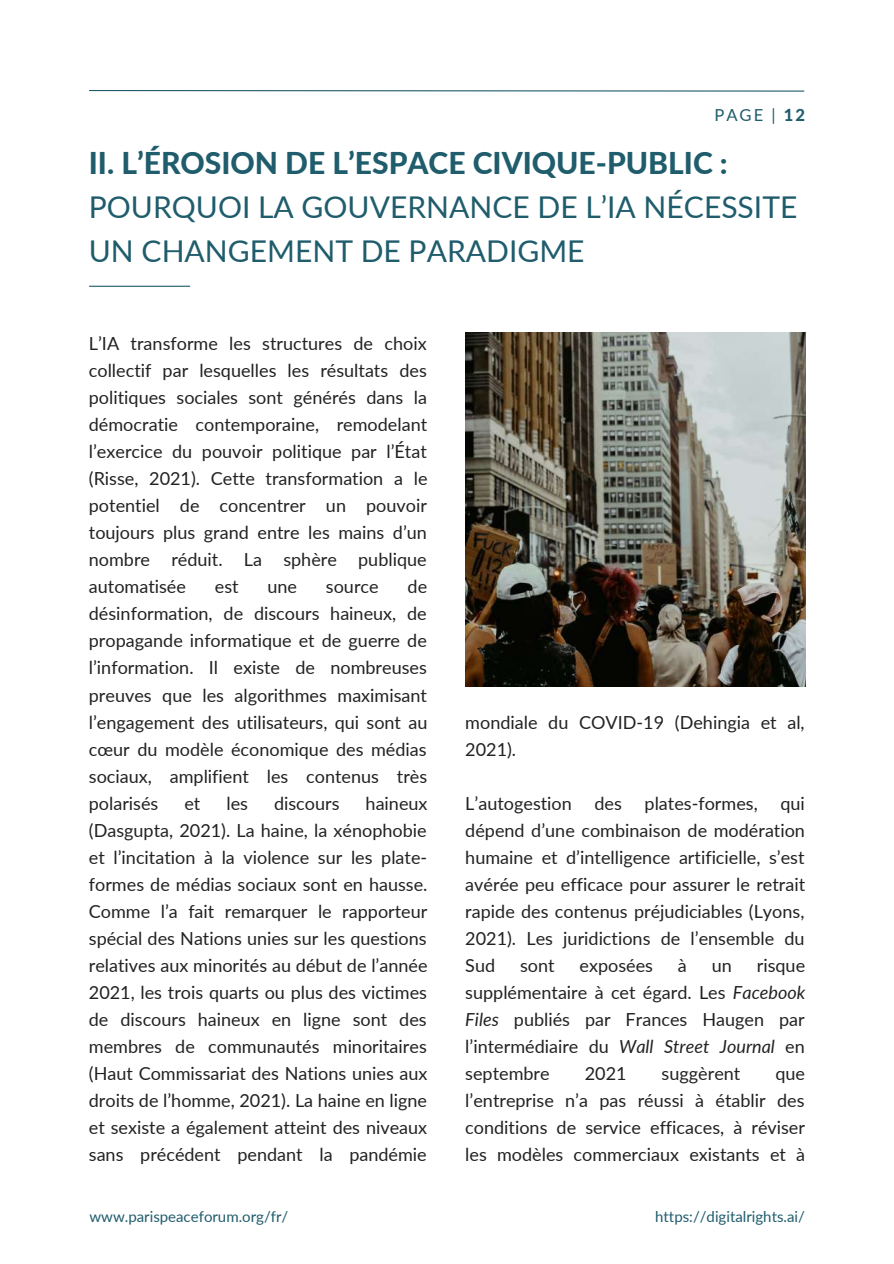
<style>
.page{position:relative;width:894px;height:1264px;background:#fff}
.page>*{position:absolute;margin:0;border:0;box-sizing:border-box;transform-origin:0 0}
.t1{font:30px/44px "Lato";color:#1f5c6c}
.t2{font:800 30px "Lato";color:#1f5c6c}
.t3{font:18px/27px "Lato";color:#222;text-align:justify}
.t4{font:16.5px "Lato";color:#1f5c6c}
.t5{font:15px "Lato";color:#1f5c6c}
.s1{font-weight:800}
.s2{font-style:italic}
</style>
<div class="page">
<hr style="left:89px;top:286px;width:101px;height:1px;background:#1f5c6c">
<svg style="left:89px;top:90px;width:715px;height:2px"></svg>
<img style="left:465px;top:332px;width:340px;height:354px">
<p class="t4" style="left:714px;top:105px;width:92px">PAGE | <span class="s1">12</span></p>
<h1 class="t2" style="left:89px;top:144px;width:640px">II. L’ÉROSION DE L’ESPACE CIVIQUE-PUBLIC :</h1>
<h1 class="t1" style="left:89px;top:184px;width:709px">POURQUOI LA GOUVERNANCE DE L’IA NÉCESSITE<br>UN CHANGEMENT DE PARADIGME</h1>
<p class="t3" style="left:89px;top:329px;width:340px">L’IA transforme les structures de choix collectif par lesquelles les résultats des politiques sociales sont générés dans la démocratie contemporaine, remodelant l’exercice du pouvoir politique par l’État (Risse, 2021). Cette transformation a le potentiel de concentrer un pouvoir toujours plus grand entre les mains d’un nombre réduit. La sphère publique automatisée</p>
<p class="t3" style="left:89px;top:573px;width:340px;text-indent:318px">de désinformation, de discours haineux, de propagande informatique et de guerre de l’information. Il existe de nombreuses preuves que les algorithmes maximisant l’engagement des utilisateurs, qui sont au cœur du modèle économique des médias sociaux, amplifient les contenus très polarisés</p>
<p class="t3" style="left:215px;top:573px;width:25px">est</p>
<p class="t3" style="left:267px;top:573px;width:31px">une</p>
<p class="t3" style="left:326px;top:573px;width:54px">source</p>
<p class="t3" style="left:89px;top:789px;width:340px;text-indent:276px">haineux (Dasgupta, 2021). La haine, la xénophobie et l’incitation à la violence sur les plate&shy;formes de médias sociaux sont en hausse.<br>Comme l’a fait remarquer le rapporteur spécial des Nations unies sur les questions relatives aux minorités au début de l’année 2021, les trois quarts ou plus des victimes de discours haineux en ligne sont des membres de communautés minoritaires (Haut Commissariat des Nations unies aux droits de l’homme, 2021). La haine en ligne et sexiste a également atteint des niveaux sans précédent pendant la pandémie</p>
<p class="t3" style="left:184px;top:789px;width:17px">et</p>
<p class="t3" style="left:226px;top:789px;width:23px">les</p>
<p class="t3" style="left:274px;top:789px;width:67px">discours</p>
<p class="t3" style="left:465px;top:708px;width:341px">mondiale du COVID-19 (Dehingia et al,<br>2021).</p>
<p class="t3" style="left:465px;top:789px;width:108px">L’autogestion</p>
<p class="t3" style="left:594px;top:789px;width:29px">des</p>
<p class="t3" style="left:644px;top:789px;width:115px">plates-formes,</p>
<p class="t3" style="left:465px;top:789px;width:341px;text-indent:315px">qui dépend d’une combinaison de modération humaine et d’intelligence artificielle, s’est avérée peu efficace pour assurer le retrait rapide des contenus préjudiciables (Lyons, 2021). Les juridictions de l’ensemble du Sud</p>
<p class="t3" style="left:465px;top:951px;width:341px;text-indent:291px">risque supplémentaire à cet égard. Les <span class="s2">Facebook Files</span> publiés par Frances Haugen par l’intermédiaire du <span class="s2">Wall Street Journal</span> en septembre</p>
<p class="t3" style="left:520px;top:951px;width:36px">sont</p>
<p class="t3" style="left:579px;top:951px;width:75px">exposées</p>
<p class="t3" style="left:677px;top:951px;width:10px">à</p>
<p class="t3" style="left:711px;top:951px;width:22px">un</p>
<p class="t3" style="left:584px;top:1059px;width:43px">2021</p>
<p class="t3" style="left:661px;top:1059px;width:80px">suggèrent</p>
<p class="t3" style="left:465px;top:1059px;width:341px;text-indent:310px">que l’entreprise n’a pas réussi à établir des conditions de service efficaces, à réviser les modèles commerciaux existants et à</p>
<p class="t5" style="left:89px;top:1206px;width:200px">www.parispeaceforum.org/fr/</p>
<p class="t5" style="left:655px;top:1206px;width:151px">https://digitalrights.ai/</p>
</div>
